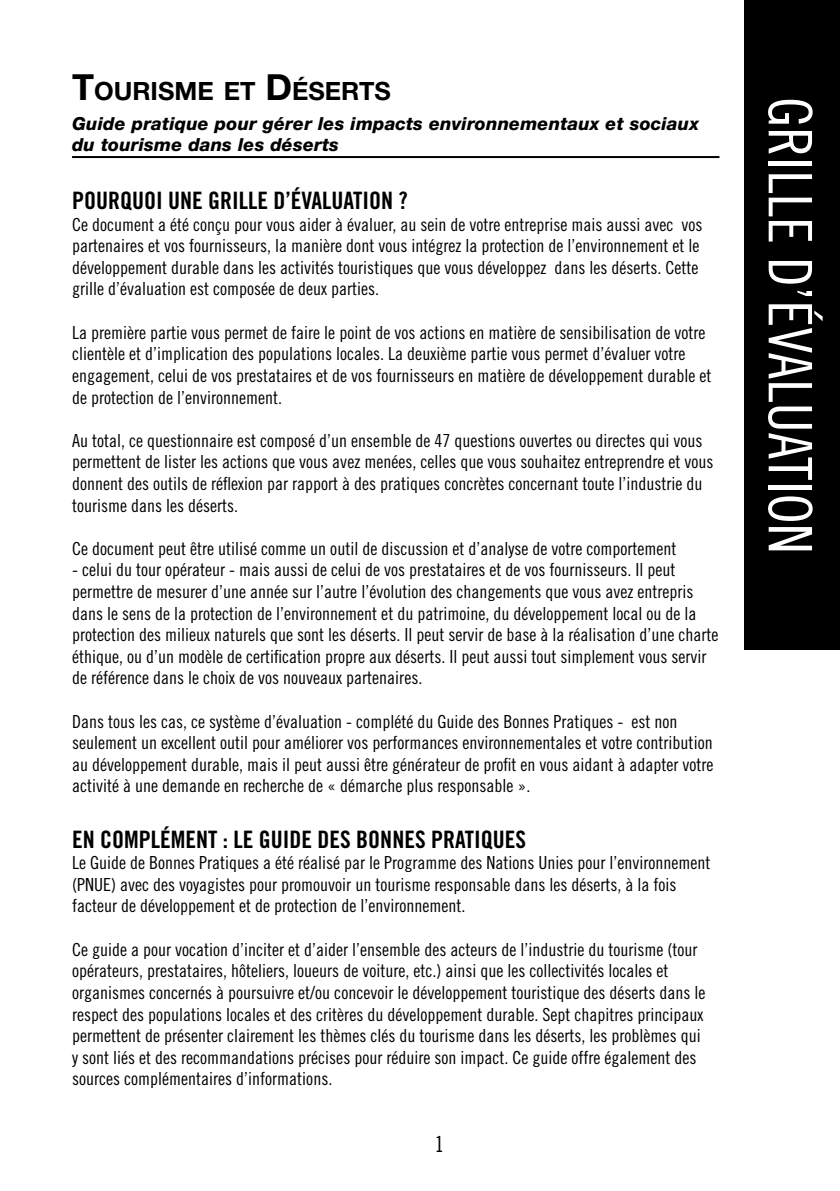
<style>
.page{position:relative;width:840px;height:1191px;background:#fff}
.page>*{position:absolute;margin:0;border:0;box-sizing:border-box;transform-origin:0 0}
.t1{font:60px "Trade Gothic Cond Eighteen";color:#fff}
.t2{font:700 25.2px "Helvetica Neue";color:#000}
.t3{font:24px "Trade Gothic Bold Cond Twenty";color:#000}
.t4{font:18px/21.6px "Trade Gothic Cond Eighteen";color:#000}
.t5{font:italic 800 18px/21.6px "Helvetica Neue";letter-spacing:.01em;color:#000}
.s1{font-size:36px}
</style>
<div class="page">
<div style="left:744px;top:1px;width:95px;height:648px;background:#000"></div>
<hr style="left:72px;top:156px;width:647px;height:2px;background:#000">
<h2 class="t2" style="left:72px;top:76px;width:320px"><span class="s1">T</span>OURISME ET <span class="s1">D</span>ÉSERTS</h2>
<p class="t5" style="left:72px;top:112px;width:628px">Guide pratique pour gérer les impacts environnementaux et sociaux du tourisme dans les déserts</p>
<h3 class="t3" style="left:72px;top:186px;width:337px">POURQUOI UNE GRILLE D’ÉVALUATION ?</h3>
<p class="t4" style="left:72px;top:213px;width:631px">Ce document a été conçu pour vous aider à évaluer, au sein de votre entreprise mais aussi avec vos partenaires et vos fournisseurs, la manière dont vous intégrez la protection de l’environnement et le développement durable dans les activités touristiques que vous développez dans les déserts. Cette grille d’évaluation est composée de deux parties.</p>
<p class="t4" style="left:72px;top:321px;width:640px">La première partie vous permet de faire le point de vos actions en matière de sensibilisation de votre clientèle et d’implication des populations locales. La deuxième partie vous permet d’évaluer votre engagement, celui de vos prestataires et de vos fournisseurs en matière de développement durable et de protection de l’environnement.</p>
<p class="t4" style="left:72px;top:429px;width:642px">Au total, ce questionnaire est composé d’un ensemble de 47 questions ouvertes ou directes qui vous permettent de lister les actions que vous avez menées, celles que vous souhaitez entreprendre et vous donnent des outils de réflexion par rapport à des pratiques concrètes concernant toute l’industrie du tourisme dans les déserts.</p>
<p class="t4" style="left:72px;top:537px;width:605px">Ce document peut être utilisé comme un outil de discussion et d’analyse de votre comportement</p>
<p class="t4" style="left:72px;top:559px;width:647px">- celui du tour opérateur - mais aussi de celui de vos prestataires et de vos fournisseurs. Il peut permettre de mesurer d’une année sur l’autre l’évolution des changements que vous avez entrepris dans le sens de la protection de l’environnement et du patrimoine, du développement local ou de la protection des milieux naturels que sont les déserts. Il peut servir de base à la réalisation d’une charte éthique, ou d’un modèle de certification propre aux déserts. Il peut aussi tout simplement vous servir de référence dans le choix de vos nouveaux partenaires.</p>
<p class="t4" style="left:72px;top:710px;width:642px">Dans tous les cas, ce système d’évaluation - complété du Guide des Bonnes Pratiques - est non seulement un excellent outil pour améliorer vos performances environnementales et votre contribution au développement durable, mais il peut aussi être générateur de profit en vous aidant à adapter votre activité à une demande en recherche de « démarche plus responsable ».</p>
<h3 class="t3" style="left:72px;top:824px;width:455px">EN COMPLÉMENT : LE GUIDE DES BONNES PRATIQUES</h3>
<p class="t4" style="left:72px;top:852px;width:639px">Le Guide de Bonnes Pratiques a été réalisé par le Programme des Nations Unies pour l’environnement (PNUE) avec des voyagistes pour promouvoir un tourisme responsable dans les déserts, à la fois facteur de développement et de protection de l’environnement.</p>
<p class="t4" style="left:72px;top:938px;width:634px">Ce guide a pour vocation d’inciter et d’aider l’ensemble des acteurs de l’industrie du tourisme (tour opérateurs, prestataires, hôteliers, loueurs de voiture, etc.) ainsi que les collectivités locales et organismes concernés à poursuivre et/ou concevoir le développement touristique des déserts dans le respect des populations locales et des critères du développement durable. Sept chapitres principaux permettent de présenter clairement les thèmes clés du tourisme dans les déserts, les problèmes qui y sont liés et des recommandations précises pour réduire son impact. Ce guide offre également des sources complémentaires d’informations.</p>
<h1 class="t1" style="left:825px;top:97px;width:451px;rotate:90deg">Grille d’Évaluation</h1>
</div>
